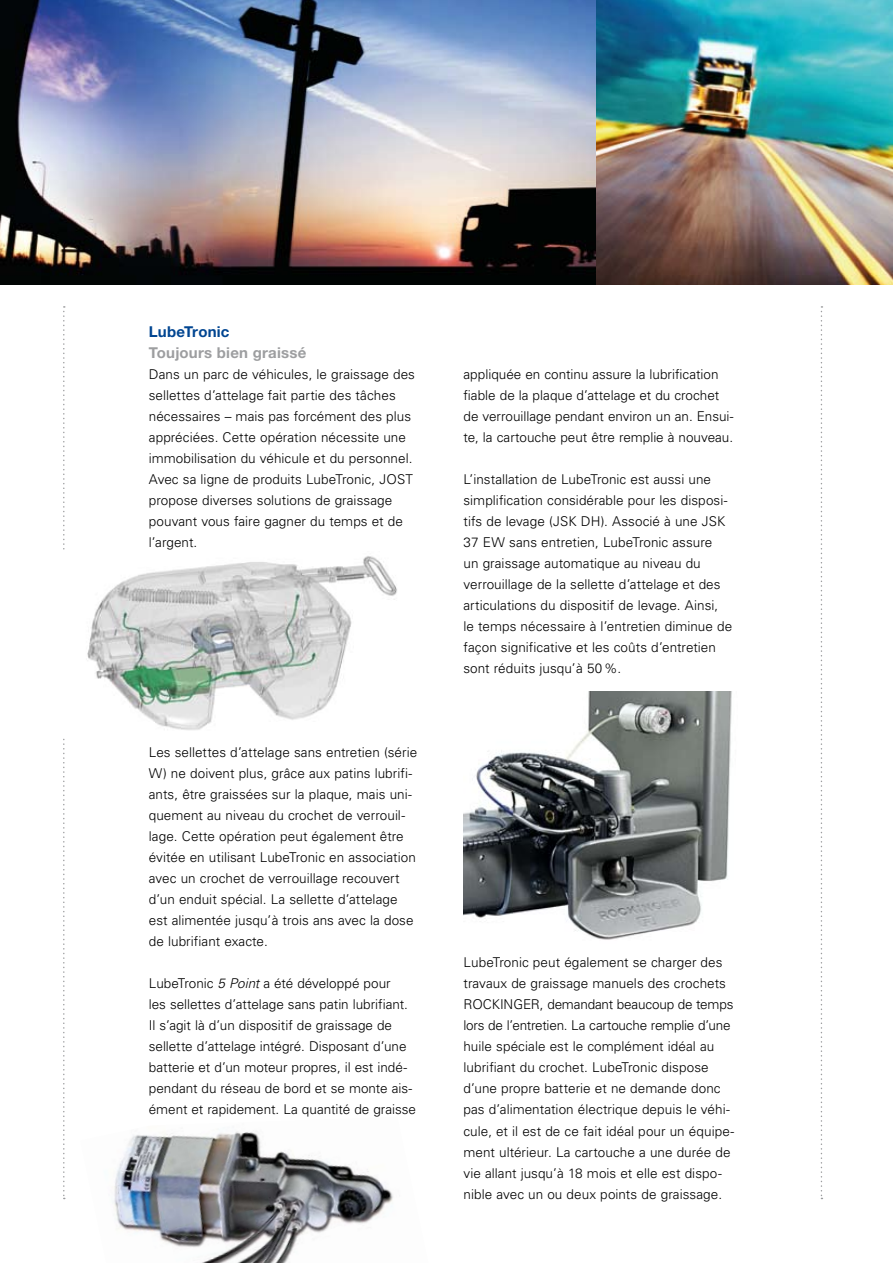
<style>
.page{position:relative;width:893px;height:1263px;background:#fff}
.page>*{position:absolute;margin:0;border:0;box-sizing:border-box;transform-origin:0 0}
.t1{font:700 15px "Helvetica Neue LT";letter-spacing:.015em;color:#9d9ea0}
.t2{font:700 15px "Helvetica Neue LT";letter-spacing:.015em;color:#004591}
.t3{font:300 13.5px/21px "Univers";letter-spacing:.005em;color:#000}
.s1{font-style:italic}
</style>
<div class="page">
<img style="left:0;top:0;width:596px;height:285px">
<svg style="left:63px;top:306px;width:2px;height:893px"></svg>
<svg style="left:821px;top:306px;width:1px;height:893px"></svg>
<img style="left:463px;top:691px;width:269px;height:249px">
<img style="left:114px;top:1131px;width:279px;height:132px">
<img style="left:63px;top:551px;width:334px;height:184px">
<img style="left:596px;top:0;width:297px;height:285px">
<p class="t2" style="left:149px;top:322px;width:82px">LubeTronic</p>
<p class="t1" style="left:149px;top:343px;width:159px">Toujours bien graissé</p>
<p class="t3" style="left:149px;top:363px;width:268px">Dans un parc de véhicules, le graissage des sellettes d’attelage fait partie des tâches nécessaires – mais pas forcément des plus appréciées. Cette opération nécessite une immobilisation du véhicule et du personnel.<br>Avec sa ligne de produits LubeTronic, JOST propose diverses solutions de graissage pouvant vous faire gagner du temps et de l’argent.</p>
<p class="t3" style="left:149px;top:741px;width:270px">Les sellettes d’attelage sans entretien (série W) ne doivent plus, grâce aux patins lubrifi&shy;ants, être graissées sur la plaque, mais uni&shy;quement au niveau du crochet de verrouil&shy;lage. Cette opération peut également être évitée en utilisant LubeTronic en association avec un crochet de verrouillage recouvert d’un enduit spécial. La sellette d’attelage est alimentée jusqu’à trois ans avec la dose de lubrifiant exacte.</p>
<p class="t3" style="left:149px;top:972px;width:269px">LubeTronic <span class="s1">5 Point</span> a été développé pour<br>les sellettes d’attelage sans patin lubrifiant.<br>Il s’agit là d’un dispositif de graissage de sellette d’attelage intégré. Disposant d’une batterie et d’un moteur propres, il est indé&shy;pendant du réseau de bord et se monte ais&shy;ément et rapidement. La quantité de graisse</p>
<p class="t3" style="left:463px;top:364px;width:272px">appliquée en continu assure la lubrification fiable de la plaque d’attelage et du crochet de verrouillage pendant environ un an. Ensui&shy;te, la cartouche peut être remplie à nouveau.</p>
<p class="t3" style="left:463px;top:469px;width:270px">L’installation de LubeTronic est aussi une simplification considérable pour les disposi&shy;tifs de levage (JSK DH). Associé à une JSK 37 EW sans entretien, LubeTronic assure<br>un graissage automatique au niveau du verrouillage de la sellette d’attelage et des articulations du dispositif de levage. Ainsi,<br>le temps nécessaire à l’entretien diminue de façon significative et les coûts d’entretien sont réduits jusqu’à 50%.</p>
<p class="t3" style="left:463px;top:952px;width:272px">LubeTronic peut également se charger des travaux de graissage manuels des crochets ROCKINGER, demandant beaucoup de temps lors de l’entretien. La cartouche remplie d’une huile spéciale est le complément idéal au lubrifiant du crochet. LubeTronic dispose d’une propre batterie et ne demande donc pas d’alimentation électrique depuis le véhi&shy;cule, et il est de ce fait idéal pour un équipe&shy;ment ultérieur. La cartouche a une durée de vie allant jusqu’à 18 mois et elle est dispo&shy;nible avec un ou deux points de graissage.</p>
</div>
